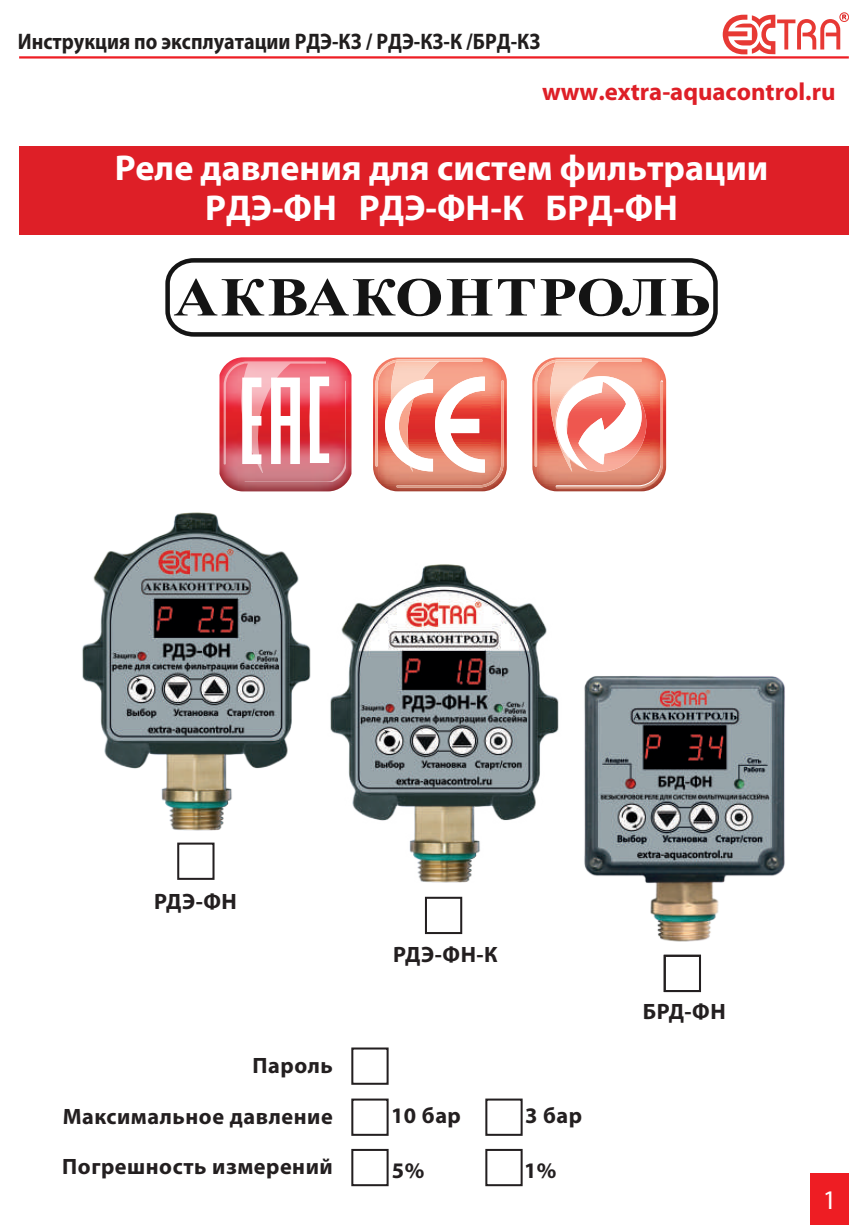
<style>
.page{position:relative;width:868px;height:1225px;background:#fff}
.page>*{position:absolute;margin:0;border:0;box-sizing:border-box;transform-origin:0 0}
.t1{font:700 36px/40.5px "Myriad Pro";color:#fff;text-align:center}
.t2{font:27px "Myriad Pro";color:#fff}
.t3{font:700 24.75px "Myriad Pro";color:#de1f27}
.t4{font:700 22.5px "Myriad Pro";color:#211e1e;scale:.89 1}
.t5{font:700 22.28px "Myriad Pro";letter-spacing:.025em;color:#231f20}
</style>
<div class="page">
<div style="left:177px;top:842px;width:37px;height:38px;border:2px solid #231f20"></div>
<div style="left:425px;top:896px;width:37px;height:38px;border:2px solid #231f20"></div>
<div style="left:351px;top:1098px;width:37px;height:37px;border:2px solid #231f20"></div>
<div style="left:663px;top:954px;width:38px;height:38px;border:2px solid #231f20"></div>
<div style="left:351px;top:1047px;width:37px;height:37px;border:2px solid #231f20"></div>
<div style="left:351px;top:1149px;width:37px;height:37px;border:2px solid #231f20"></div>
<div style="left:485px;top:1149px;width:37px;height:37px;border:2px solid #231f20"></div>
<div style="left:485px;top:1098px;width:37px;height:37px;border:2px solid #231f20"></div>
<img style="left:355px;top:564px;width:192px;height:318px">
<img style="left:525px;top:639px;width:260px;height:319px">
<img style="left:82px;top:512px;width:273px;height:318px">
<svg style="left:722px;top:12px;width:126px;height:42px"></svg>
<hr style="left:19px;top:56px;width:829px;height:3px;background:#ee1d23">
<div style="left:810px;top:1174px;width:38px;height:51px;background:#ee1d23"></div>
<div style="left:19px;top:146px;width:829px;height:89px;background:#de1f27"></div>
<img style="left:373px;top:357px;width:133px;height:134px">
<img style="left:396px;top:380px;width:107px;height:107px">
<img style="left:390px;top:466px;width:49px;height:6px">
<img style="left:375px;top:359px;width:107px;height:107px">
<img style="left:396px;top:361px;width:43px;height:1px">
<img style="left:532px;top:357px;width:134px;height:134px">
<img style="left:555px;top:381px;width:108px;height:108px">
<img style="left:548px;top:466px;width:50px;height:6px">
<img style="left:534px;top:359px;width:108px;height:107px">
<img style="left:555px;top:361px;width:43px;height:1px">
<img style="left:219px;top:357px;width:132px;height:134px">
<svg style="left:224px;top:361px;width:121px;height:121px"></svg>
<svg style="left:165px;top:258px;width:553px;height:79px"></svg>
<p class="t4" style="left:18px;top:27px;width:588px">Инструкция по эксплуатации РДЭ-КЗ / РДЭ-КЗ-К /БРД-КЗ</p>
<p class="t3" style="left:542px;top:75px;width:295px">www.extra-aquacontrol.ru</p>
<h1 class="t1" style="left:115px;top:146px;width:655px">Реле давления для систем фильтрации<br>РДЭ-ФН РДЭ-ФН-К БРД-ФН</h1>
<p class="t5" style="left:154px;top:887px;width:84px">РДЭ-ФН</p>
<p class="t5" style="left:252px;top:1050px;width:82px">Пароль</p>
<p class="t5" style="left:393px;top:939px;width:106px">РДЭ-ФН-К</p>
<p class="t5" style="left:63px;top:1101px;width:271px">Максимальное давление</p>
<p class="t5" style="left:391px;top:1100px;width:71px">10 бар</p>
<p class="t5" style="left:62px;top:1152px;width:272px">Погрешность измерений</p>
<p class="t5" style="left:525px;top:1100px;width:59px">3 бар</p>
<p class="t5" style="left:392px;top:1156px;width:34px">5%</p>
<p class="t5" style="left:524px;top:1156px;width:34px">1%</p>
<p class="t5" style="left:642px;top:997px;width:85px">БРД-ФН</p>
<p class="t2" style="left:822px;top:1183px;width:15px">1</p>
</div>
